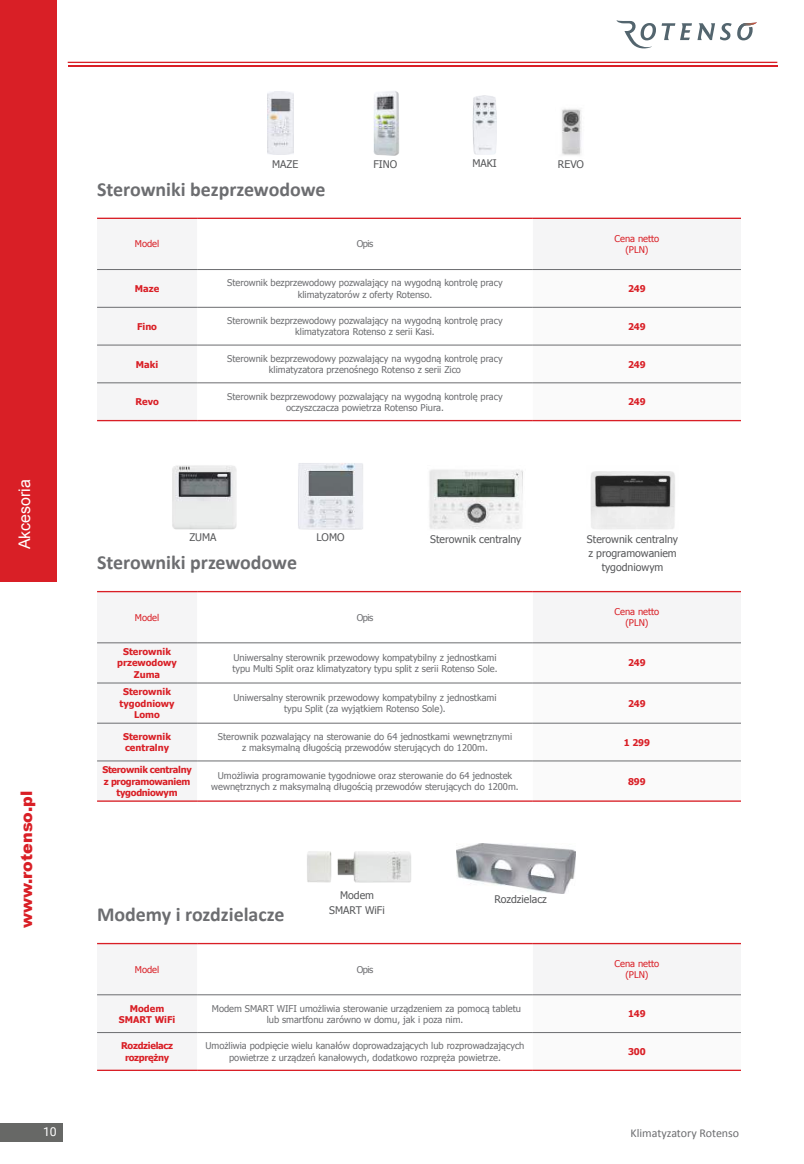
<style>
.page{position:relative;width:804px;height:1164px;background:#fff}
.page>*{position:absolute;margin:0;border:0;box-sizing:border-box;transform-origin:0 0}
.t1{font:700 19.95px "Calibri";color:#6c6d70}
.t2{font:900 15.92px "Arial";color:#d91f26}
.t3{font:15.92px "Arial";color:#fff}
.t4{font:12.08px "Lucida Sans Unicode";color:#303130;scale:1.28 1}
.t5{font:11.9px "Calibri";color:#6c6d70}
.t6{font:10.5px/14.2px "Tahoma";color:#57585a;text-align:center}
.t7{font:9.28px/11.2px "Tahoma";color:#6c6d70;text-align:center}
.t8{font:700 9.28px/11.2px "Tahoma";color:#d91f26;text-align:center}
.t9{font:700 9.28px/11.2px "Tahoma";letter-spacing:-.03em;color:#d91f26;text-align:center}
.t10{font:9.28px/11.2px "Tahoma";color:#d91f26;text-align:center}
.s1{font-family:"Roboto";font-size:12.25px;color:#fff}
</style>
<div class="page">
<hr style="left:68px;top:62px;width:709px;height:1px;background:#d91f26">
<div style="left:0;top:0;width:57px;height:581px;background:#d91f26"></div>
<hr style="left:68px;top:66px;width:709px;height:1px;background:#d91f26">
<svg style="left:616px;top:20px;width:141px;height:29px"></svg>
<div style="left:0;top:1122px;width:63px;height:19px;background:#676866"></div>
<svg style="left:197px;top:306px;width:336px;height:114px"></svg>
<svg style="left:533px;top:270px;width:208px;height:150px"></svg>
<hr style="left:97px;top:218px;width:100px;height:1px;background:#d91f26">
<hr style="left:197px;top:218px;width:336px;height:1px;background:#d91f26">
<hr style="left:533px;top:218px;width:208px;height:1px;background:#d91f26">
<hr style="left:97px;top:420px;width:100px;height:1px;background:#d91f26">
<hr style="left:197px;top:420px;width:336px;height:1px;background:#d91f26">
<hr style="left:533px;top:420px;width:208px;height:1px;background:#d91f26">
<hr style="left:97px;top:269px;width:100px;height:1px;background:#6c6d70">
<hr style="left:197px;top:269px;width:336px;height:1px;background:#6c6d70">
<hr style="left:533px;top:269px;width:208px;height:1px;background:#6c6d70">
<hr style="left:97px;top:307px;width:100px;height:1px;background:#6c6d70">
<hr style="left:197px;top:307px;width:336px;height:1px;background:#6c6d70">
<hr style="left:533px;top:307px;width:208px;height:1px;background:#6c6d70">
<hr style="left:97px;top:345px;width:100px;height:1px;background:#6c6d70">
<hr style="left:197px;top:345px;width:336px;height:1px;background:#6c6d70">
<hr style="left:533px;top:345px;width:208px;height:1px;background:#6c6d70">
<hr style="left:97px;top:382px;width:100px;height:1px;background:#6c6d70">
<hr style="left:197px;top:382px;width:336px;height:1px;background:#6c6d70">
<hr style="left:533px;top:382px;width:208px;height:1px;background:#6c6d70">
<div style="left:97px;top:592px;width:644px;height:170px;background:#f5f5f6"></div>
<svg style="left:197px;top:592px;width:336px;height:170px"></svg>
<svg style="left:533px;top:643px;width:208px;height:119px"></svg>
<hr style="left:97px;top:591px;width:100px;height:1px;background:#d91f26">
<hr style="left:197px;top:591px;width:336px;height:1px;background:#d91f26">
<hr style="left:533px;top:591px;width:208px;height:1px;background:#d91f26">
<hr style="left:97px;top:800px;width:100px;height:1px;background:#d91f26">
<hr style="left:197px;top:800px;width:336px;height:1px;background:#d91f26">
<hr style="left:533px;top:800px;width:208px;height:1px;background:#d91f26">
<hr style="left:97px;top:642px;width:100px;height:1px;background:#6c6d70">
<hr style="left:197px;top:642px;width:336px;height:1px;background:#6c6d70">
<hr style="left:533px;top:642px;width:208px;height:1px;background:#6c6d70">
<hr style="left:97px;top:682px;width:100px;height:1px;background:#6c6d70">
<hr style="left:197px;top:682px;width:336px;height:1px;background:#6c6d70">
<hr style="left:533px;top:682px;width:208px;height:1px;background:#6c6d70">
<hr style="left:97px;top:722px;width:100px;height:1px;background:#6c6d70">
<hr style="left:197px;top:722px;width:336px;height:1px;background:#6c6d70">
<hr style="left:533px;top:722px;width:208px;height:1px;background:#6c6d70">
<hr style="left:97px;top:760px;width:100px;height:1px;background:#6c6d70">
<hr style="left:197px;top:760px;width:336px;height:1px;background:#6c6d70">
<hr style="left:533px;top:760px;width:208px;height:1px;background:#6c6d70">
<img style="left:172px;top:465px;width:65px;height:65px">
<img style="left:298px;top:463px;width:65px;height:66px">
<img style="left:429px;top:469px;width:94px;height:60px">
<img style="left:591px;top:471px;width:84px;height:58px">
<div style="left:97px;top:944px;width:644px;height:90px;background:#f5f5f6"></div>
<svg style="left:197px;top:944px;width:336px;height:90px"></svg>
<svg style="left:533px;top:995px;width:208px;height:39px"></svg>
<hr style="left:97px;top:942px;width:100px;height:2px;background:#d91f26">
<hr style="left:197px;top:942px;width:336px;height:2px;background:#d91f26">
<hr style="left:533px;top:942px;width:208px;height:2px;background:#d91f26">
<hr style="left:97px;top:1069px;width:100px;height:1px;background:#d91f26">
<hr style="left:197px;top:1069px;width:336px;height:1px;background:#d91f26">
<hr style="left:533px;top:1069px;width:208px;height:1px;background:#d91f26">
<hr style="left:97px;top:994px;width:100px;height:1px;background:#6c6d70">
<hr style="left:197px;top:994px;width:336px;height:1px;background:#6c6d70">
<hr style="left:533px;top:994px;width:208px;height:1px;background:#6c6d70">
<hr style="left:97px;top:1032px;width:100px;height:1px;background:#6c6d70">
<hr style="left:197px;top:1032px;width:336px;height:1px;background:#6c6d70">
<hr style="left:533px;top:1032px;width:208px;height:1px;background:#6c6d70">
<img style="left:456px;top:843px;width:119px;height:50px">
<img style="left:268px;top:91px;width:26px;height:64px">
<img style="left:373px;top:91px;width:26px;height:65px">
<img style="left:472px;top:95px;width:25px;height:60px">
<img style="left:562px;top:109px;width:20px;height:46px">
<img style="left:307px;top:851px;width:104px;height:32px">
<h2 class="t3" style="left:14px;top:549px;width:72px;rotate:-90deg">Akcesoria</h2>
<h2 class="t2" style="left:15px;top:927px;width:139px;rotate:-90deg">www.rotenso.pl</h2>
<h3 class="t4" style="left:14px;top:1121px;width:35px">10 <span class="s1">10</span></h3>
<p class="t6" style="left:272px;top:157px;width:28px">MAZE</p>
<p class="t6" style="left:373px;top:157px;width:25px">FINO</p>
<p class="t6" style="left:472px;top:156px;width:26px">MAKI</p>
<p class="t6" style="left:558px;top:157px;width:28px">REVO</p>
<h1 class="t1" style="left:97px;top:175px;width:230px">Sterowniki bezprzewodowe</h1>
<p class="t10" style="left:135px;top:239px;width:26px">Model</p>
<p class="t7" style="left:357px;top:239px;width:18px">Opis</p>
<p class="t10" style="left:614px;top:233px;width:46px">Cena netto (PLN)</p>
<p class="t8" style="left:135px;top:283px;width:26px">Maze</p>
<p class="t7" style="left:227px;top:278px;width:277px">Sterownik bezprzewodowy pozwalający na wygodną kontrolę pracy klimatyzatorów z oferty Rotenso.</p>
<p class="t8" style="left:628px;top:283px;width:19px">249</p>
<p class="t8" style="left:137px;top:321px;width:21px">Fino</p>
<p class="t7" style="left:227px;top:315px;width:277px">Sterownik bezprzewodowy pozwalający na wygodną kontrolę pracy klimatyzatora Rotenso z serii Kasi.</p>
<p class="t8" style="left:628px;top:321px;width:19px">249</p>
<p class="t8" style="left:136px;top:359px;width:24px">Maki</p>
<p class="t7" style="left:227px;top:353px;width:277px">Sterownik bezprzewodowy pozwalający na wygodną kontrolę pracy klimatyzatora przenośnego Rotenso z serii Zico</p>
<p class="t8" style="left:628px;top:359px;width:19px">249</p>
<p class="t8" style="left:135px;top:396px;width:25px">Revo</p>
<p class="t7" style="left:227px;top:391px;width:277px">Sterownik bezprzewodowy pozwalający na wygodną kontrolę pracy oczyszczacza powietrza Rotenso Piura.</p>
<p class="t8" style="left:628px;top:396px;width:19px">249</p>
<p class="t6" style="left:189px;top:530px;width:29px">ZUMA</p>
<p class="t6" style="left:316px;top:530px;width:30px">LOMO</p>
<p class="t6" style="left:430px;top:532px;width:93px">Sterownik centralny</p>
<p class="t6" style="left:587px;top:532px;width:93px">Sterownik centralny z programowaniem tygodniowym</p>
<h1 class="t1" style="left:97px;top:548px;width:201px">Sterowniki przewodowe</h1>
<p class="t10" style="left:135px;top:612px;width:26px">Model</p>
<p class="t7" style="left:357px;top:612px;width:18px">Opis</p>
<p class="t10" style="left:614px;top:606px;width:46px">Cena netto (PLN)</p>
<p class="t8" style="left:117px;top:646px;width:61px">Sterownik przewodowy<br>Zuma</p>
<p class="t7" style="left:232px;top:652px;width:267px;text-align:left">Uniwersalny sterownik przewodowy kompatybilny z jednostkami typu Multi Split oraz klimatyzatory typu split z serii Rotenso Sole.</p>
<p class="t8" style="left:628px;top:657px;width:19px">249</p>
<p class="t8" style="left:120px;top:686px;width:56px">Sterownik tygodniowy<br>Lomo</p>
<p class="t7" style="left:233px;top:692px;width:265px">Uniwersalny sterownik przewodowy kompatybilny z jednostkami typu Split (za wyjątkiem Rotenso Sole).</p>
<p class="t8" style="left:628px;top:698px;width:19px">249</p>
<p class="t8" style="left:123px;top:731px;width:49px;text-align:left">Sterownik centralny</p>
<p class="t7" style="left:218px;top:731px;width:296px">Sterownik pozwalający na sterowanie do 64 jednostkami wewnętrznymi z maksymalną długością przewodów sterujących do 1200m.</p>
<p class="t8" style="left:624px;top:737px;width:28px">1 299</p>
<p class="t9" style="left:102px;top:764px;width:91px">Sterownik centralny z programowaniem tygodniowym</p>
<p class="t7" style="left:211px;top:770px;width:309px">Umożliwia programowanie tygodniowe oraz sterowanie do 64 jednostek wewnętrznych z maksymalną długością przewodów sterujących do 1200m.</p>
<p class="t8" style="left:628px;top:775px;width:19px">899</p>
<h1 class="t1" style="left:97px;top:900px;width:189px">Modemy i rozdzielacze</h1>
<p class="t6" style="left:329px;top:889px;width:57px">Modem<br>SMART WiFi</p>
<p class="t6" style="left:494px;top:892px;width:54px">Rozdzielacz</p>
<p class="t10" style="left:135px;top:964px;width:26px">Model</p>
<p class="t7" style="left:357px;top:964px;width:18px">Opis</p>
<p class="t10" style="left:614px;top:958px;width:46px">Cena netto (PLN)</p>
<p class="t8" style="left:119px;top:1002px;width:58px">Modem<br>SMART WiFi</p>
<p class="t7" style="left:212px;top:1003px;width:311px">Modem SMART WIFI umożliwia sterowanie urządzeniem za pomocą tabletu lub smartfonu zarówno w domu, jak i poza nim.</p>
<p class="t8" style="left:628px;top:1008px;width:19px">149</p>
<p class="t9" style="left:121px;top:1040px;width:53px">Rozdzielacz rozprężny</p>
<p class="t7" style="left:205px;top:1040px;width:320px">Umożliwia podpięcie wielu kanałów doprowadzających lub rozprowadzających powietrze z urządzeń kanałowych, dodatkowo rozpręża powietrze.</p>
<p class="t8" style="left:628px;top:1046px;width:19px">300</p>
<p class="t5" style="left:630px;top:1124px;width:110px">Klimatyzatory Rotenso</p>
</div>
